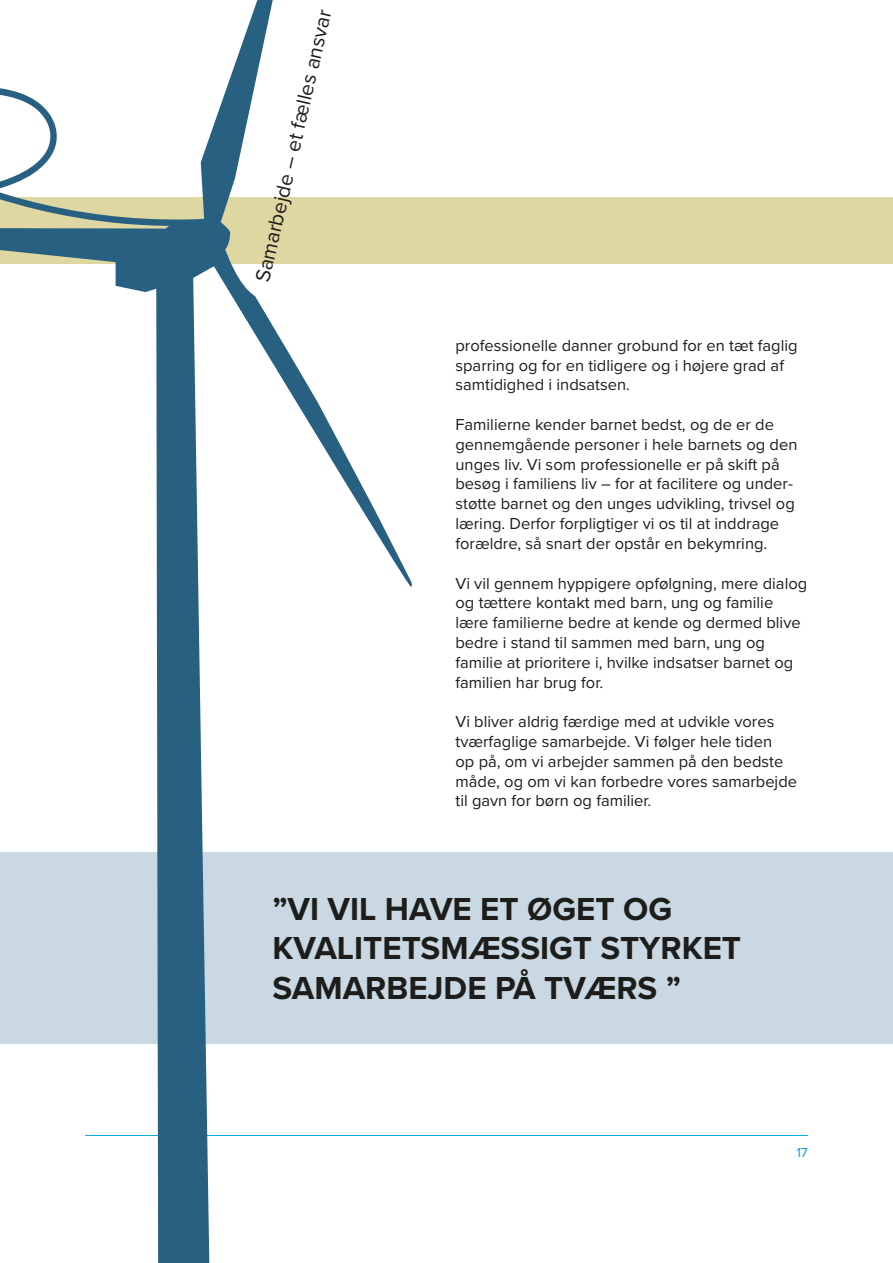
<style>
.page{position:relative;width:893px;height:1263px;background:#fff}
.page>*{position:absolute;margin:0;border:0;box-sizing:border-box;transform-origin:0 0}
.t1{font:700 33px/39.6px "Proxima Nova";color:#1d1d1b}
.t2{font:21px "Proxima Nova";color:#1d1d1b}
.t3{font:16.5px/19.8px "Proxima Nova";color:#1d1d1b}
.t4{font:13.5px "Proxima Nova";color:#009fe3}
</style>
<div class="page">
<hr style="left:85px;top:1135px;width:723px;height:1px;background:#009fe3">
<div style="left:0;top:853px;width:893px;height:191px;background:#c9d8e2"></div>
<div style="left:0;top:198px;width:893px;height:66px;background:#dfd7a2"></div>
<svg style="left:0;top:0;width:412px;height:1263px"></svg>
<svg style="left:0;top:87px;width:212px;height:140px"></svg>
<p class="t2" style="left:247px;top:278px;width:281px;rotate:-77deg">Samarbejde – et fælles ansvar</p>
<p class="t3" style="left:455px;top:335px;width:344px">professionelle danner grobund for en tæt faglig sparring og for en tidligere og i højere grad af samtidighed i indsatsen.</p>
<p class="t3" style="left:455px;top:414px;width:343px">Familierne kender barnet bedst, og de er de gennemgående personer i hele barnets og den unges liv. Vi som professionelle er på skift på besøg i familiens liv – for at facilitere og under&shy;støtte barnet og den unges udvikling, trivsel og læring. Derfor forpligtiger vi os til at inddrage forældre, så snart der opstår en bekymring.</p>
<p class="t3" style="left:455px;top:572px;width:353px">Vi vil gennem hyppigere opfølgning, mere dialog og tættere kontakt med barn, ung og familie lære familierne bedre at kende og dermed blive bedre i stand til sammen med barn, ung og familie at prioritere i, hvilke indsatser barnet og familien har brug for.</p>
<p class="t3" style="left:455px;top:711px;width:343px">Vi bliver aldrig færdige med at udvikle vores tværfaglige samarbejde. Vi følger hele tiden<br>op på, om vi arbejder sammen på den bedste måde, og om vi kan forbedre vores samarbejde til gavn for børn og familier.</p>
<p class="t1" style="left:272px;top:888px;width:470px">”VI VIL HAVE ET ØGET OG<br>KVALITETSMÆSSIGT STYRKET<br>SAMARBEJDE PÅ TVÆRS ”</p>
<p class="t4" style="left:796px;top:1142px;width:13px">17</p>
</div>
